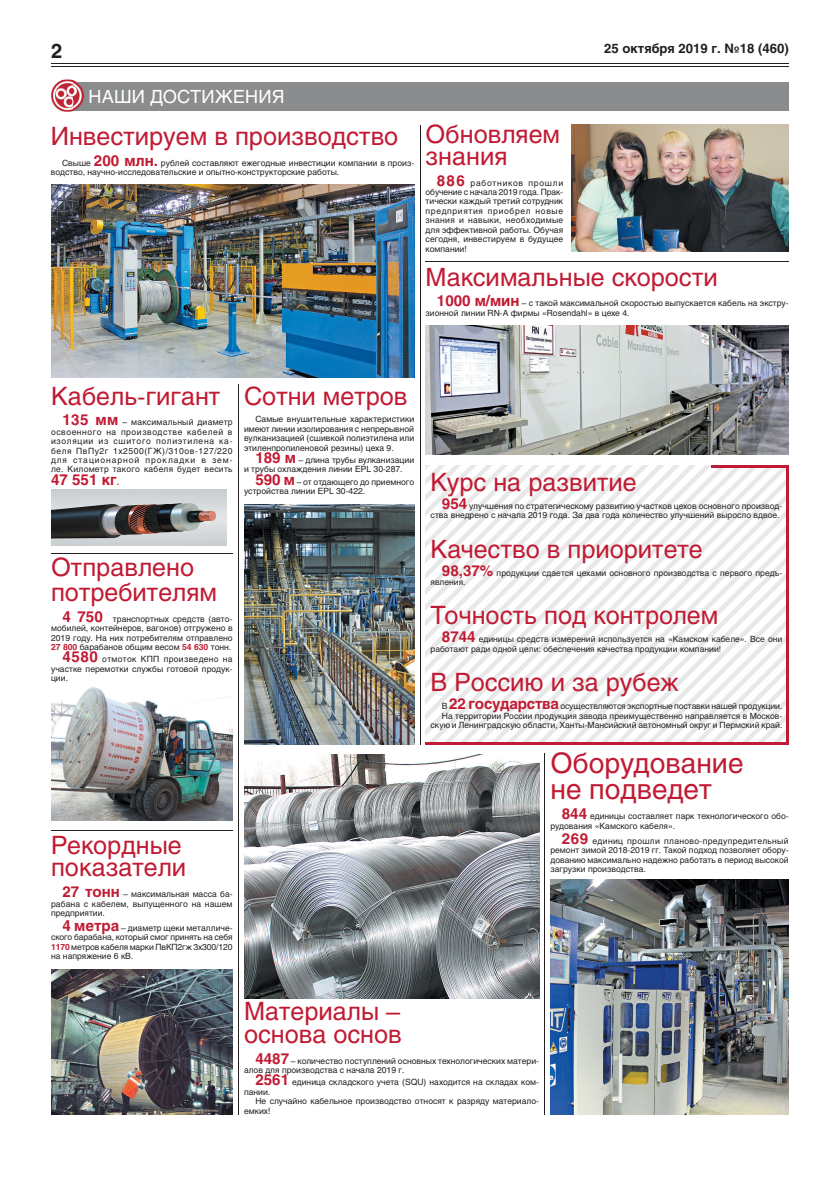
<style>
.page{position:relative;width:820px;height:1191px;background:#fff}
.page>*{position:absolute;margin:0;border:0;box-sizing:border-box;transform-origin:0 0}
.t1{font:28px/25.3px "Helios";color:#c11b33}
.t2{font:25px/22px "Helios";color:#c11b33}
.t3{font:700 20px "Helios";color:#231f20}
.t4{font:18px "Helios";letter-spacing:.01em;color:#fff}
.t5{font:700 15px "Helios";color:#c11b33}
.t6{font:700 13px "Helios";color:#231f20}
.t7{font:8.5px/9.4px "Helios";color:#231f20}
.s1{font-weight:700;font-size:15px;color:#c11b33}
.s2{font-size:8.5px}
.s3{font-weight:700;color:#c11b33}
</style>
<div class="page">
<hr style="left:51px;top:63px;width:737px;height:1px;background:#231f20">
<hr style="left:51px;top:66px;width:737px;height:1px;background:#231f20">
<div style="left:74px;top:82px;width:714px;height:29px;background:#8a8c8e"></div>
<img style="left:51px;top:79px;width:26px;height:33px">
<img style="left:74px;top:82px;width:9px;height:29px">
<img style="left:51px;top:185px;width:363px;height:192px">
<img style="left:550px;top:879px;width:238px;height:235px">
<img style="left:51px;top:969px;width:181px;height:145px">
<img style="left:425px;top:325px;width:363px;height:129px">
<img style="left:51px;top:687px;width:181px;height:133px">
<img style="left:244px;top:505px;width:170px;height:239px">
<img style="left:244px;top:754px;width:295px;height:244px">
<img style="left:425px;top:465px;width:361px;height:277px">
<hr style="left:786px;top:466px;width:2px;height:277px;background:#c11b33">
<hr style="left:425px;top:742px;width:363px;height:2px;background:#c11b33">
<hr style="left:711px;top:465px;width:77px;height:2px;background:#c11b33">
<hr style="left:51px;top:553px;width:181px;height:1px;background:#231f20">
<hr style="left:51px;top:830px;width:181px;height:1px;background:#231f20">
<hr style="left:425px;top:261px;width:363px;height:1px;background:#231f20">
<hr style="left:238px;top:384px;width:1px;height:730px;background:#231f20">
<hr style="left:544px;top:753px;width:1px;height:361px;background:#231f20">
<img style="left:51px;top:489px;width:176px;height:56px">
<img style="left:571px;top:125px;width:217px;height:126px">
<hr style="left:420px;top:125px;width:1px;height:619px;background:#231f20">
<h3 class="t3" style="left:51px;top:39px;width:13px">2</h3>
<h3 class="t6" style="left:604px;top:40px;width:186px">25 октября 2019 г. №18 (460)</h3>
<h3 class="t4" style="left:88px;top:85px;width:197px">НАШИ ДОСТИЖЕНИЯ</h3>
<h2 class="t2" style="left:51px;top:124px;width:349px">Инвестируем в производство</h2>
<p class="t7" style="left:51px;top:158px;width:365px;text-indent:11px">Свыше <span class="s1">200 млн.</span> рублей составляют ежегодные инвестиции компании в произ&shy;водство, научно-исследовательские и опытно-конструкторские работы.</p>
<h2 class="t2" style="left:425px;top:122px;width:136px">Обновляем знания</h2>
<p class="t7" style="left:425px;top:178px;width:139px;text-align:justify;text-indent:11px"><span class="s1">886</span> работников прошли обучение с начала 2019 года. Прак&shy;тически каждый третий сотрудник предприятия приобрел новые знания и навыки, необходимые для эффективной работы. Обучая сегодня, инвестируем в будущее компании!</p>
<h2 class="t2" style="left:425px;top:265px;width:293px">Максимальные скорости</h2>
<p class="t7" style="left:425px;top:298px;width:364px;text-indent:11px"><span class="s1">1000 м/мин</span> – с такой максимальной скоростью выпускается кабель на экстру&shy;зионной линии RN-A фирмы «Rosendahl» в цехе 4.</p>
<h2 class="t2" style="left:51px;top:384px;width:171px">Кабель-гигант</h2>
<p class="t7" style="left:51px;top:417px;width:183px;text-align:justify;text-indent:11px"><span class="s1">135 мм</span> – максимальный диаметр освоенного на производстве кабелей в изоляции из сшитого полиэтилена ка&shy;беля ПвПу2г 1х2500(ГЖ)/310ов-127/220 для стационарной прокладки в зем&shy;ле. Километр такого кабеля будет весить</p>
<h3 class="t5" style="left:51px;top:471px;width:70px">47 551 кг<span class="s2">.</span></h3>
<h2 class="t2" style="left:244px;top:384px;width:165px">Сотни метров</h2>
<p class="t7" style="left:244px;top:414px;width:172px;text-align:justify;text-indent:11px">Самые внушительные характеристики имеют линии изолирования с непрерывной вулканизацией (сшивкой полиэтилена или этиленпропиленовой резины) цеха 9.</p>
<p class="t7" style="left:244px;top:455px;width:172px;text-indent:11px"><span class="s1">189 м</span> – длина трубы вулканизации и трубы охлаждения линии EPL 30-287.</p>
<p class="t7" style="left:244px;top:476px;width:172px;text-indent:11px"><span class="s1">590 м</span> – от отдающего до приемного устройства линии EPL 30-422.</p>
<h2 class="t2" style="left:51px;top:554px;width:167px;line-height:25px">Отправлено потребителям</h2>
<p class="t7" style="left:51px;top:614px;width:183px;text-align:justify;text-indent:11px"><span class="s1">4 750</span> транспортных средств (авто&shy;мобилей, контейнеров, вагонов) отгружено в 2019 году. На них потребителям отправлено <span class="s3">27 800</span> барабанов общим весом <span class="s3">54 630</span> тонн.</p>
<p class="t7" style="left:51px;top:654px;width:183px;text-align:justify;text-indent:11px"><span class="s1">4580</span> отмоток КПП произведено на участке перемотки службы готовой продук&shy;ции.</p>
<h2 class="t2" style="left:51px;top:833px;width:137px">Рекордные показатели</h2>
<p class="t7" style="left:51px;top:889px;width:183px;text-align:justify;text-indent:11px"><span class="s1">27 тонн</span> – максимальная масса ба&shy;рабана с кабелем, выпущенного на нашем предприятии.</p>
<p class="t7" style="left:51px;top:923px;width:183px;text-align:justify;text-indent:11px"><span class="s1">4 метра</span> – диаметр щеки металличе&shy;ского барабана, который смог принять на себя <span class="s3">1170</span> метров кабеля марки ПвКП2гж 3х300/120 на напряжение 6 кВ.</p>
<h2 class="t2" style="left:430px;top:470px;width:207px">Курс на развитие</h2>
<p class="t7" style="left:430px;top:501px;width:353px;text-indent:11px"><span class="s1">954</span> улучшения по стратегическому развитию участков цехов основного производ&shy;ства внедрено с начала 2019 года. За два года количество улучшений выросло вдвое.</p>
<h2 class="t2" style="left:430px;top:537px;width:273px">Качество в приоритете</h2>
<p class="t7" style="left:430px;top:567px;width:353px;text-indent:11px"><span class="s1">98,37%</span> продукции сдается цехами основного производства с первого предъ&shy;явления.</p>
<h2 class="t2" style="left:430px;top:604px;width:289px">Точность под контролем</h2>
<p class="t7" style="left:430px;top:634px;width:353px;text-indent:11px"><span class="s1">8744</span> единицы средств измерений используется на «Камском кабеле». Все они работают ради одной цели: обеспечения качества продукции компании!</p>
<h2 class="t2" style="left:430px;top:670px;width:250px">В Россию и за рубеж</h2>
<p class="t7" style="left:430px;top:701px;width:353px;text-align:right">В <span class="s1">22 государства</span> осуществляются экспортные поставки нашей продукции.<br>На территории России продукция завода преимущественно направляется в Москов&shy;скую и Ленинградскую области, Ханты-Мансийский автономный округ и Пермский край.</p>
<h1 class="t1" style="left:550px;top:750px;width:194px">Оборудование не подведет</h1>
<p class="t7" style="left:550px;top:811px;width:240px;text-indent:11px"><span class="s1">844</span> единицы составляет парк технологического обо&shy;рудования «Камского кабеля».</p>
<p class="t7" style="left:550px;top:836px;width:240px;text-align:justify;text-indent:11px"><span class="s1">269</span> единиц прошли планово-предупредительный ремонт зимой 2018-2019 гг. Такой подход позволяет обору&shy;дованию максимально надежно работать в период высокой загрузки производства.</p>
<h2 class="t2" style="left:244px;top:999px;width:159px;line-height:23px">Материалы – основа основ</h2>
<p class="t7" style="left:244px;top:1055px;width:296px;text-indent:11px"><span class="s1">4487</span> – количество поступлений основных технологических матери&shy;алов для производства с начала 2019 г.</p>
<p class="t7" style="left:244px;top:1077px;width:296px;text-indent:11px"><span class="s1">2561</span> единица складского учета (SQU) находится на складах ком&shy;пании.</p>
<p class="t7" style="left:244px;top:1096px;width:296px;text-indent:11px">Не случайно кабельное производство относят к разряду материало&shy;емких!</p>
</div>
